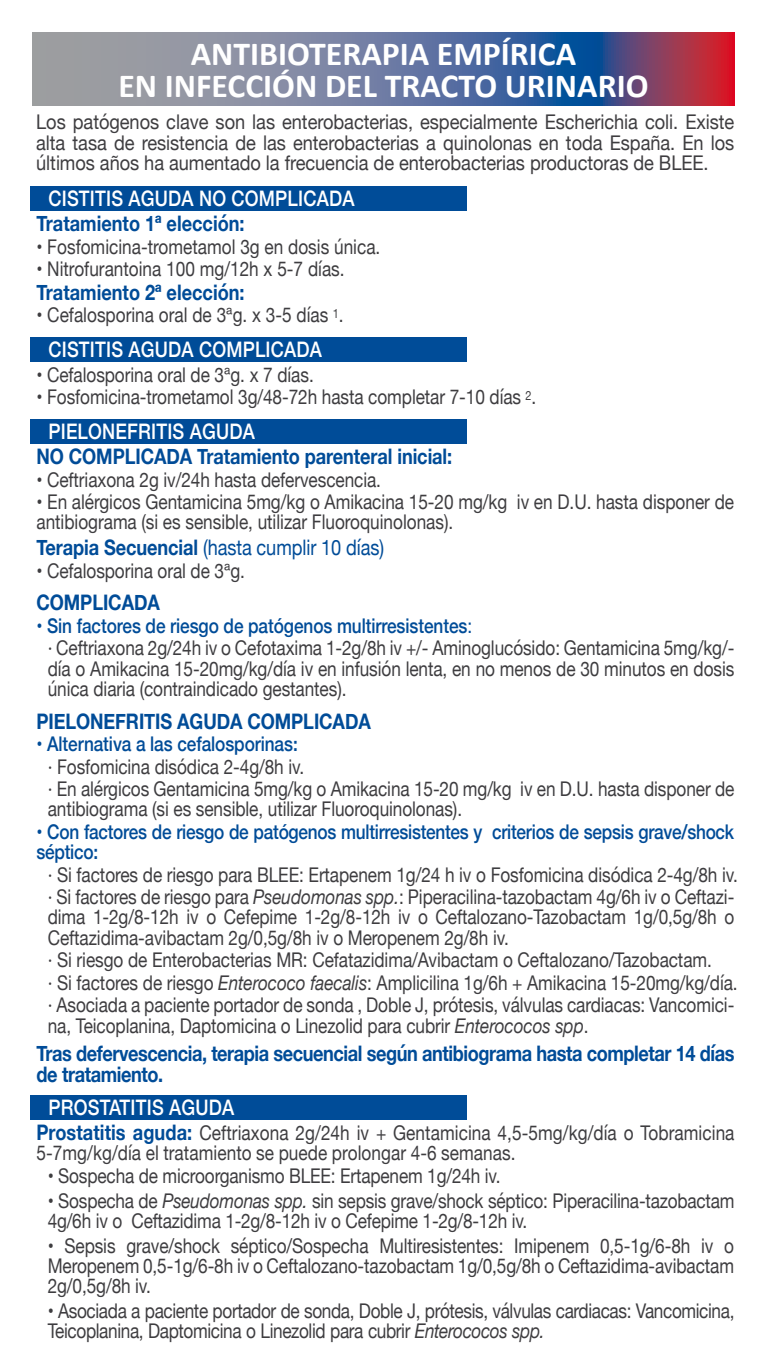
<style>
.page{position:relative;width:766px;height:1372px;background:#fff}
.page>*{position:absolute;margin:0;border:0;box-sizing:border-box;transform-origin:0 0}
.t1{font:700 33.75px/31.5px "Calibri";color:#fff;text-align:center}
.t2{font:700 21.38px "Helvetica Neue";letter-spacing:-.005em;color:#004c98;scale:.85 1}
.t3{font:700 21.38px/21.4px "Helvetica Neue";letter-spacing:-.025em;color:#004c98;scale:.85 1}
.t4{font:500 21.38px "Helvetica Neue";letter-spacing:.01em;color:#fff;scale:.85 1}
.t5{font:21.38px "Helvetica Neue";letter-spacing:-.005em;color:#004c98;scale:.85 1}
.t6{font:20.25px/20.2px "Helvetica Neue";letter-spacing:-.005em;color:#3e3d40;scale:.85 1}
.t7{font:20.25px/20.2px "Helvetica Neue";letter-spacing:-.005em;color:#3e3d40;text-align:justify;scale:.9 1}
.t8{font:500 20.25px/20.2px "Helvetica Neue";letter-spacing:-.015em;color:#004c98;scale:.85 1}
.s1{font-weight:700}
.s2{color:#004c98}
.s3{font-weight:500;color:#004c98}
.s4{font-weight:400}
.s5{font-style:italic}
.s6{font-weight:700;font-size:21.38px;color:#004c98}
</style>
<div class="page">
<svg style="left:32px;top:33px;width:702px;height:73px;background:#737394"></svg>
<div style="left:31px;top:186px;width:435px;height:25px;background:#004c98"></div>
<div style="left:31px;top:337px;width:435px;height:25px;background:#004c98"></div>
<div style="left:31px;top:419px;width:435px;height:25px;background:#004c98"></div>
<div style="left:31px;top:1094px;width:435px;height:25px;background:#004c98"></div>
<h1 class="t1" style="left:118px;top:38px;width:531px">ANTIBIOTERAPIA EMPÍRICA<br>EN INFECCIÓN DEL TRACTO URINARIO</h1>
<p class="t7" style="left:36px;top:113px;width:777px">Los patógenos clave son las enterobacterias, especialmente Escherichia coli. Existe alta tasa de resistencia de las enterobacterias a quinolonas en toda España. En los últimos años ha aumentado la frecuencia de enterobacterias productoras de BLEE.</p>
<p class="t4" style="left:48px;top:181px;width:361px">CISTITIS AGUDA NO COMPLICADA</p>
<p class="t2" style="left:36px;top:207px;width:246px">Tratamiento 1ª elección:</p>
<p class="t6" style="left:36px;top:237px;width:406px">• Fosfomicina-trometamol 3g en dosis única.</p>
<p class="t6" style="left:36px;top:260px;width:364px">• Nitrofurantoina 100 mg/12h x 5-7 días.</p>
<p class="t2" style="left:36px;top:275px;width:246px">Tratamiento 2ª elección:</p>
<p class="t6" style="left:36px;top:306px;width:363px">• Cefalosporina oral de 3ªg. x 3-5 días <sup>1</sup>.</p>
<p class="t4" style="left:48px;top:332px;width:323px">CISTITIS AGUDA COMPLICADA</p>
<p class="t6" style="left:36px;top:365px;width:328px">• Cefalosporina oral de 3ªg. x 7 días.</p>
<p class="t6" style="left:36px;top:388px;width:589px">• Fosfomicina-trometamol 3g/48-72h hasta completar 7-10 días <sup>2</sup>.</p>
<p class="t4" style="left:48px;top:414px;width:244px">PIELONEFRITIS AGUDA</p>
<p class="t2" style="left:36px;top:439px;width:490px">NO COMPLICADA Tratamiento parenteral inicial:</p>
<p class="t6" style="left:36px;top:470px;width:407px">• Ceftriaxona 2g iv/24h hasta defervescencia.</p>
<p class="t6" style="left:36px;top:493px;width:822px">• En alérgicos Gentamicina 5mg/kg o Amikacina 15-20 mg/kg iv en D.U. hasta disponer de antibiograma (si es sensible, utilizar Fluoroquinolonas).</p>
<p class="t5" style="left:36px;top:532px;width:410px"><span class="s1">Terapia Secuencial</span> (hasta cumplir 10 días)</p>
<p class="t6" style="left:36px;top:561px;width:247px">• Cefalosporina oral de 3ªg.</p>
<p class="t2" style="left:36px;top:586px;width:147px">COMPLICADA</p>
<p class="t6" style="left:48px;top:615px;width:809px;line-height:22.5px;text-indent:-11px"><span class="s2">•</span> <span class="s3">Sin factores de riesgo de patógenos multirresistentes</span><span class="s2">:<br></span>· Ceftriaxona 2g/24h iv o Cefotaxima 1-2g/8h iv +/- Aminoglucósido: Gentamicina 5mg/kg/-</p>
<p class="t6" style="left:48px;top:659px;width:809px">día o Amikacina 15-20mg/kg/día iv en infusión lenta, en no menos de 30 minutos en dosis única diaria (contraindicado gestantes).</p>
<p class="t2" style="left:36px;top:704px;width:395px">PIELONEFRITIS AGUDA COMPLICADA</p>
<p class="t6" style="left:48px;top:733px;width:809px;line-height:22.5px;text-indent:-11px"><span class="s2">•</span> <span class="s3">Alternativa a las cefalosporinas:<br></span>· Fosfomicina disódica 2-4g/8h iv.<br>· En alérgicos Gentamicina 5mg/kg o Amikacina 15-20 mg/kg iv en D.U. hasta disponer de</p>
<p class="t6" style="left:48px;top:800px;width:489px">antibiograma (si es sensible, utilizar Fluoroquinolonas).</p>
<p class="t8" style="left:36px;top:820px;width:822px"><span class="s4">•</span> Con factores de riesgo de patógenos multirresistentes y criterios de sepsis grave/shock séptico:</p>
<p class="t6" style="left:48px;top:864px;width:813px;line-height:22.5px">· Si factores de riesgo para BLEE: Ertapenem 1g/24 h iv o Fosfomicina disódica 2-4g/8h iv. · Si factores de riesgo para <span class="s5">Pseudomonas spp.</span>: Piperacilina-tazobactam 4g/6h iv o Ceftazi-</p>
<p class="t6" style="left:48px;top:908px;width:809px">dima 1-2g/8-12h iv o Cefepime 1-2g/8-12h iv o Ceftalozano-Tazobactam 1g/0,5g/8h o<br>Ceftazidima-avibactam 2g/0,5g/8h iv o Meropenem 2g/8h iv.</p>
<p class="t6" style="left:48px;top:949px;width:813px;line-height:22.5px">· Si riesgo de Enterobacterias MR: Cefatazidima/Avibactam o Ceftalozano/Tazobactam.<br>· Si factores de riesgo <span class="s5">Enterococo faecalis</span>: Amplicilina 1g/6h + Amikacina 15-20mg/kg/día. · Asociada a paciente portador de sonda , Doble J, prótesis, válvulas cardiacas: Vancomici-</p>
<p class="t6" style="left:48px;top:1016px;width:637px">na, Teicoplanina, Daptomicina o Linezolid para cubrir <span class="s5">Enterococos spp</span>.</p>
<p class="t3" style="left:36px;top:1042px;width:822px">Tras defervescencia, terapia secuencial según antibiograma hasta completar 14 días de tratamiento.</p>
<p class="t4" style="left:48px;top:1089px;width:220px">PROSTATITIS AGUDA</p>
<p class="t6" style="left:36px;top:1123px;width:822px"><span class="s6">Prostatitis aguda:</span> Ceftriaxona 2g/24h iv + Gentamicina 4,5-5mg/kg/día o Tobramicina<br>5-7mg/kg/día el tratamiento se puede prolongar 4-6 semanas.</p>
<p class="t6" style="left:48px;top:1166px;width:534px">• Sospecha de microorganismo BLEE: Ertapenem 1g/24h iv.</p>
<p class="t6" style="left:48px;top:1191px;width:809px">• Sospecha de <span class="s5">Pseudomonas spp.</span> sin sepsis grave/shock séptico: Piperacilina-tazobactam<br>4g/6h iv o Ceftazidima 1-2g/8-12h iv o Cefepime 1-2g/8-12h iv.</p>
<p class="t6" style="left:48px;top:1236px;width:808px;text-align:justify">• Sepsis grave/shock séptico/Sospecha Multiresistentes: Imipenem 0,5-1g/6-8h iv o Meropenem 0,5-1g/6-8h iv o Ceftalozano-tazobactam 1g/0,5g/8h o Ceftazidima-avibactam 2g/0,5g/8h iv.</p>
<p class="t6" style="left:48px;top:1301px;width:809px">• Asociada a paciente portador de sonda, Doble J, prótesis, válvulas cardiacas: Vancomicina,<br>Teicoplanina, Daptomicina o Linezolid para cubrir <span class="s5">Enterococos spp.</span></p>
</div>
